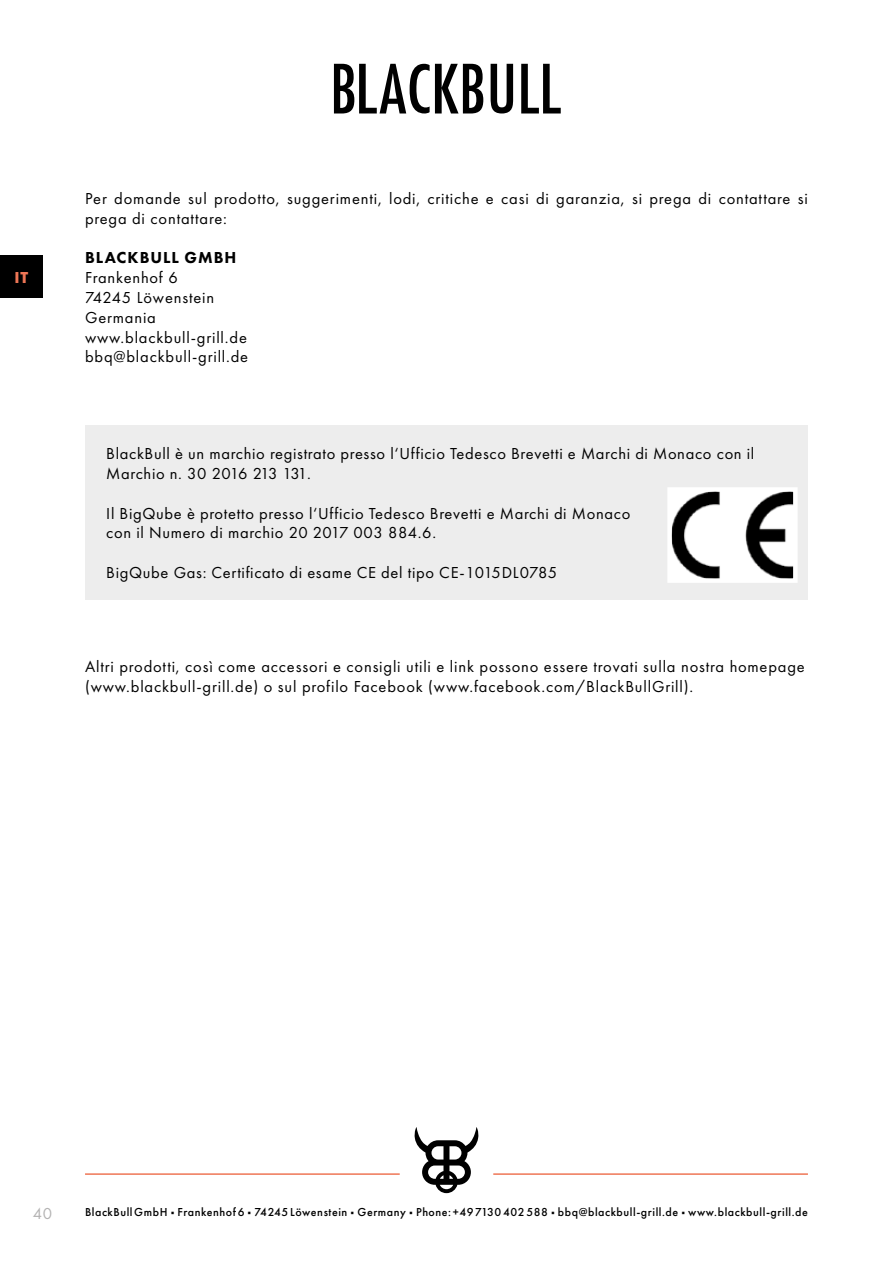
<style>
.page{position:relative;width:893px;height:1263px;background:#fff}
.page>*{position:absolute;margin:0;border:0;box-sizing:border-box;transform-origin:0 0}
.t1{font:16.5px/19.8px "Futura PT";letter-spacing:.05em;color:#000}
.t2{font:800 16.5px "Futura PT";letter-spacing:.06em;color:#000}
.t3{font:16.5px "Futura PT";color:#b3b2b2}
.t4{font:700 16.5px "Futura PT";color:#ee7656}
.t5{font:500 12px "Futura PT";letter-spacing:.045em;color:#000}
.s1{font-family:"Acumin Pro";font-weight:400}
</style>
<div class="page">
<svg style="left:334px;top:64px;width:149px;height:49px"></svg>
<svg style="left:491px;top:64px;width:22px;height:49px"></svg>
<svg style="left:521px;top:64px;width:40px;height:49px"></svg>
<svg style="left:415px;top:1127px;width:63px;height:66px"></svg>
<hr style="left:493px;top:1173px;width:315px;height:2px;background:#ee7656">
<hr style="left:85px;top:1173px;width:315px;height:2px;background:#ee7656">
<div style="left:85px;top:425px;width:723px;height:175px;background:#ededed"></div>
<svg style="left:667px;top:487px;width:131px;height:96px;background:#b7b7b7"></svg>
<div style="left:0;top:255px;width:43px;height:43px;background:#000"></div>
<p class="t4" style="left:14px;top:267px;width:15px">IT</p>
<p class="t1" style="left:85px;top:188px;width:724px">Per domande sul prodotto, suggerimenti, lodi, critiche e casi di garanzia, si prega di contattare si prega di contattare:</p>
<p class="t2" style="left:85px;top:248px;width:153px">BLACKBULL GMBH</p>
<p class="t1" style="left:85px;top:268px;width:165px">Frankenhof 6<br>74245 Löwenstein<br>Germania www.blackbull-grill.de bbq@blackbull-grill.de</p>
<p class="t1" style="left:106px;top:444px;width:650px">BlackBull è un marchio registrato presso l‘Ufficio Tedesco Brevetti e Marchi di Monaco con il<br>Marchio n. 30 2016 213 131.</p>
<p class="t1" style="left:106px;top:503px;width:525px">Il BigQube è protetto presso l‘Ufficio Tedesco Brevetti e Marchi di Monaco con il Numero di marchio 20 2017 003 884.6.</p>
<p class="t1" style="left:106px;top:562px;width:452px">BigQube Gas: Certificato di esame CE del tipo CE-1015DL0785</p>
<p class="t1" style="left:85px;top:656px;width:721px">Altri prodotti, così come accessori e consigli utili e link possono essere trovati sulla nostra homepage (www.blackbull-grill.de) o sul profilo Facebook (www.facebook.com/BlackBullGrill).</p>
<p class="t3" style="left:33px;top:1204px;width:21px">40</p>
<p class="t5" style="left:85px;top:1205px;width:724px">BlackBull GmbH <span class="s1">•</span> Frankenhof 6 <span class="s1">•</span> 74245 Löwenstein <span class="s1">•</span> Germany <span class="s1">•</span> Phone: +49 7130 402 588 <span class="s1">•</span> bbq@blackbull-grill.de <span class="s1">•</span> www.blackbull-grill.de</p>
</div>
